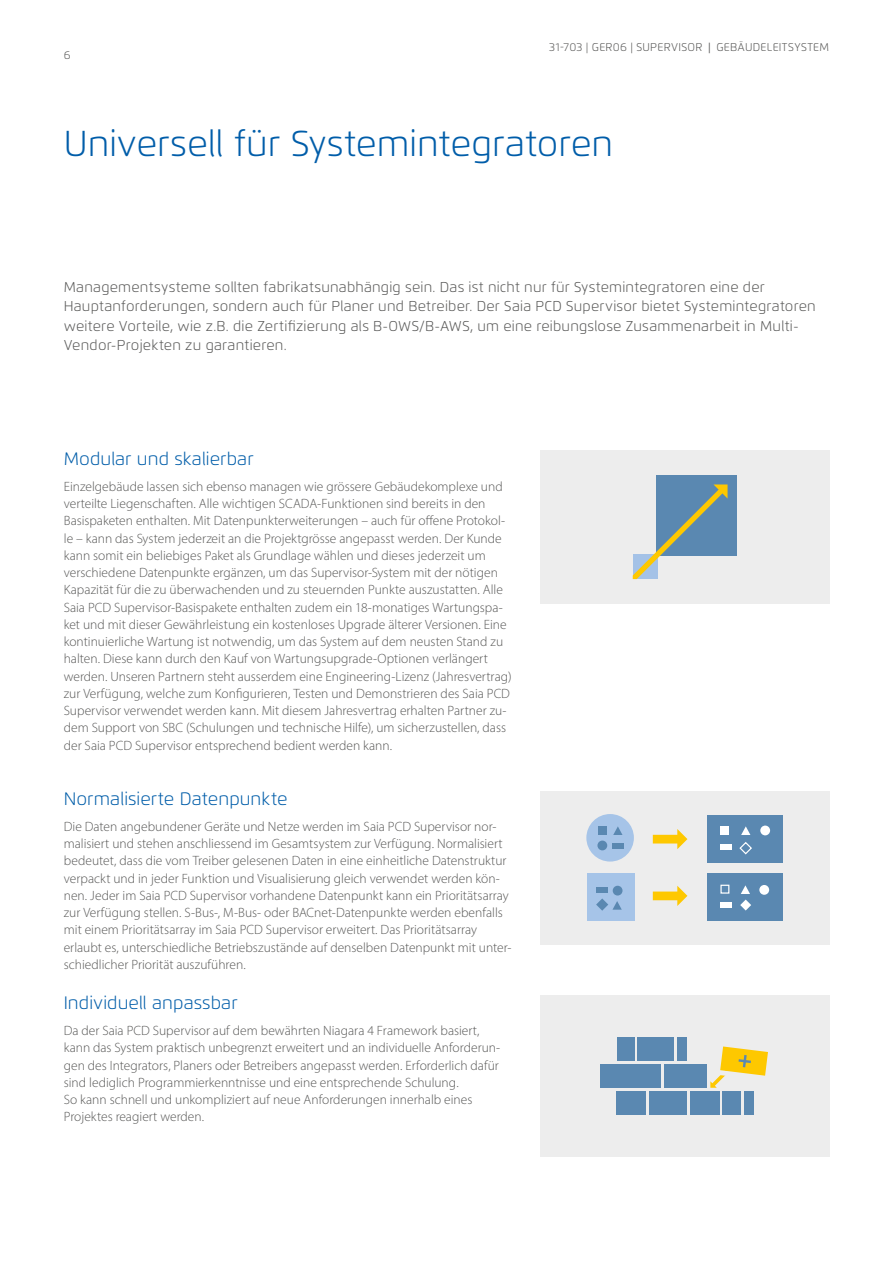
<style>
.page{position:relative;width:893px;height:1263px;background:#fff}
.page>*{position:absolute;margin:0;border:0;box-sizing:border-box;transform-origin:0 0}
.Headlines{font:300 36px "Flexo";letter-spacing:-.005em;color:#005da9}
.copy_Head{font:300 18px "Flexo";color:#005da9}
.Lauftext_Myriad_Pro{font:300 14.25px/19.5px "Flexo";letter-spacing:.015em;color:#575756}
.Lauftext_Myriad_Pro-2{font:300 13.5px/17.2px "Myriad Pro";color:#575756}
.t1{font:300 11.25px "Flexo";letter-spacing:.025em;color:#575756}
.s1{font-weight:400}
</style>
<div class="page">
<div style="left:540px;top:451px;width:289px;height:153px;background:#ededed"></div>
<div style="left:540px;top:995px;width:289px;height:162px;background:#ededed"></div>
<div style="left:656px;top:475px;width:80px;height:81px;background:#5a88b1"></div>
<svg style="left:633px;top:484px;width:95px;height:95px"></svg>
<div style="left:649px;top:1091px;width:37px;height:24px;background:#5a88b1"></div>
<div style="left:723px;top:1091px;width:18px;height:24px;background:#5a88b1"></div>
<div style="left:690px;top:1091px;width:29px;height:24px;background:#5a88b1"></div>
<div style="left:664px;top:1064px;width:43px;height:24px;background:#5a88b1"></div>
<div style="left:638px;top:1037px;width:36px;height:23px;background:#5a88b1"></div>
<div style="left:617px;top:1037px;width:17px;height:23px;background:#5a88b1"></div>
<div style="left:745px;top:1091px;width:9px;height:24px;background:#5a88b1"></div>
<div style="left:616px;top:1091px;width:29px;height:24px;background:#5a88b1"></div>
<div style="left:600px;top:1064px;width:61px;height:24px;background:#5a88b1"></div>
<div style="left:678px;top:1037px;width:9px;height:23px;background:#5a88b1"></div>
<svg style="left:710px;top:1046px;width:58px;height:42px"></svg>
<div style="left:540px;top:791px;width:289px;height:153px;background:#ededed"></div>
<div style="left:587px;top:874px;width:47px;height:47px;background:#a6c4e8"></div>
<div style="left:586px;top:814px;width:48px;height:47px;background:#a6c4e8;border-radius:50%"></div>
<div style="left:707px;top:874px;width:76px;height:47px;background:#5a88b1"></div>
<div style="left:707px;top:815px;width:76px;height:47px;background:#5a88b1"></div>
<svg style="left:653px;top:886px;width:34px;height:20px"></svg>
<svg style="left:653px;top:829px;width:34px;height:20px"></svg>
<div style="left:598px;top:826px;width:8px;height:9px;background:#5a88b1"></div>
<div style="left:597px;top:840px;width:10px;height:10px;background:#5a88b1;border-radius:50%"></div>
<svg style="left:613px;top:826px;width:9px;height:9px"></svg>
<div style="left:612px;top:844px;width:11px;height:5px;background:#5a88b1"></div>
<div style="left:613px;top:886px;width:9px;height:9px;background:#5a88b1;border-radius:50%"></div>
<svg style="left:596px;top:898px;width:26px;height:13px"></svg>
<div style="left:597px;top:887px;width:11px;height:6px;background:#5a88b1"></div>
<div style="left:720px;top:826px;width:9px;height:9px;background:#fff"></div>
<div style="left:760px;top:825px;width:10px;height:10px;background:#fff;border-radius:50%"></div>
<svg style="left:741px;top:826px;width:9px;height:9px"></svg>
<div style="left:721px;top:845px;width:11px;height:5px;background:#fff"></div>
<div style="left:759px;top:885px;width:10px;height:10px;background:#fff;border-radius:50%"></div>
<div style="left:720px;top:903px;width:11px;height:5px;background:#fff"></div>
<svg style="left:739px;top:842px;width:13px;height:13px"></svg>
<div style="left:720px;top:885px;width:9px;height:9px;background:#5a88b1;border:1px solid #fff"></div>
<svg style="left:740px;top:885px;width:11px;height:25px"></svg>
<p class="t1" style="left:64px;top:48px;width:8px">6</p>
<p class="t1" style="left:549px;top:41px;width:281px">31-703 | GER06 | SUPERVISOR <span class="s1">|</span> GEBÄUDELEITSYSTEM</p>
<p class="Headlines" style="left:64px;top:122px;width:551px">Universell für Systemintegratoren</p>
<p class="Lauftext_Myriad_Pro" style="left:64px;top:277px;width:753px">Managementsysteme sollten fabrikatsunabhängig sein. Das ist nicht nur für Systemintegratoren eine der Hauptanforderungen, sondern auch für Planer und Betreiber. Der Saia PCD Supervisor bietet Systemintegratoren weitere Vorteile, wie z.B. die Zertifizierung als B-OWS/B-AWS, um eine reibungslose Zusammenarbeit in Multi-Vendor-Projekten zu garantieren.</p>
<p class="copy_Head" style="left:64px;top:448px;width:191px">Modular und skalierbar</p>
<p class="Lauftext_Myriad_Pro-2" style="left:64px;top:477px;width:449px">Einzelgebäude lassen sich ebenso managen wie grössere Gebäudekomplexe und verteilte Liegenschaften. Alle wichtigen SCADA-Funktionen sind bereits in den Basispaketen enthalten. Mit Datenpunkterweiterungen – auch für offene Protokol&shy;le – kann das System jederzeit an die Projektgrösse angepasst werden. Der Kunde kann somit ein beliebiges Paket als Grundlage wählen und dieses jederzeit um verschiedene Datenpunkte ergänzen, um das Supervisor-System mit der nötigen Kapazität für die zu überwachenden und zu steuernden Punkte auszustatten. Alle Saia PCD Supervisor-Basispakete enthalten zudem ein 18-monatiges Wartungspa&shy;ket und mit dieser Gewährleistung ein kostenloses Upgrade älterer Versionen. Eine kontinuierliche Wartung ist notwendig, um das System auf dem neusten Stand zu halten. Diese kann durch den Kauf von Wartungsupgrade-Optionen verlängert werden. Unseren Partnern steht ausserdem eine Engineering-Lizenz (Jahresvertrag) zur Verfügung, welche zum Konfigurieren, Testen und Demonstrieren des Saia PCD Supervisor verwendet werden kann. Mit diesem Jahresvertrag erhalten Partner zu&shy;dem Support von SBC (Schulungen und technische Hilfe), um sicherzustellen, dass der Saia PCD Supervisor entsprechend bedient werden kann.</p>
<p class="copy_Head" style="left:64px;top:788px;width:225px">Normalisierte Datenpunkte</p>
<p class="Lauftext_Myriad_Pro-2" style="left:64px;top:818px;width:449px">Die Daten angebundener Geräte und Netze werden im Saia PCD Supervisor nor&shy;malisiert und stehen anschliessend im Gesamtsystem zur Verfügung. Normalisiert bedeutet, dass die vom Treiber gelesenen Daten in eine einheitliche Datenstruktur verpackt und in jeder Funktion und Visualisierung gleich verwendet werden kön&shy;nen. Jeder im Saia PCD Supervisor vorhandene Datenpunkt kann ein Prioritätsarray zur Verfügung stellen. S-Bus-, M-Bus- oder BACnet-Datenpunkte werden ebenfalls mit einem Prioritätsarray im Saia PCD Supervisor erweitert. Das Prioritätsarray erlaubt es, unterschiedliche Betriebszustände auf denselben Datenpunkt mit unter&shy;schiedlicher Priorität auszuführen.</p>
<p class="copy_Head" style="left:64px;top:992px;width:175px">Individuell anpassbar</p>
<p class="Lauftext_Myriad_Pro-2" style="left:64px;top:1022px;width:438px">Da der Saia PCD Supervisor auf dem bewährten Niagara 4 Framework basiert, kann das System praktisch unbegrenzt erweitert und an individuelle Anforderun&shy;gen des Integrators, Planers oder Betreibers angepasst werden. Erforderlich dafür sind lediglich Programmierkenntnisse und eine entsprechende Schulung.<br>So kann schnell und unkompliziert auf neue Anforderungen innerhalb eines Projektes reagiert werden.</p>
</div>
